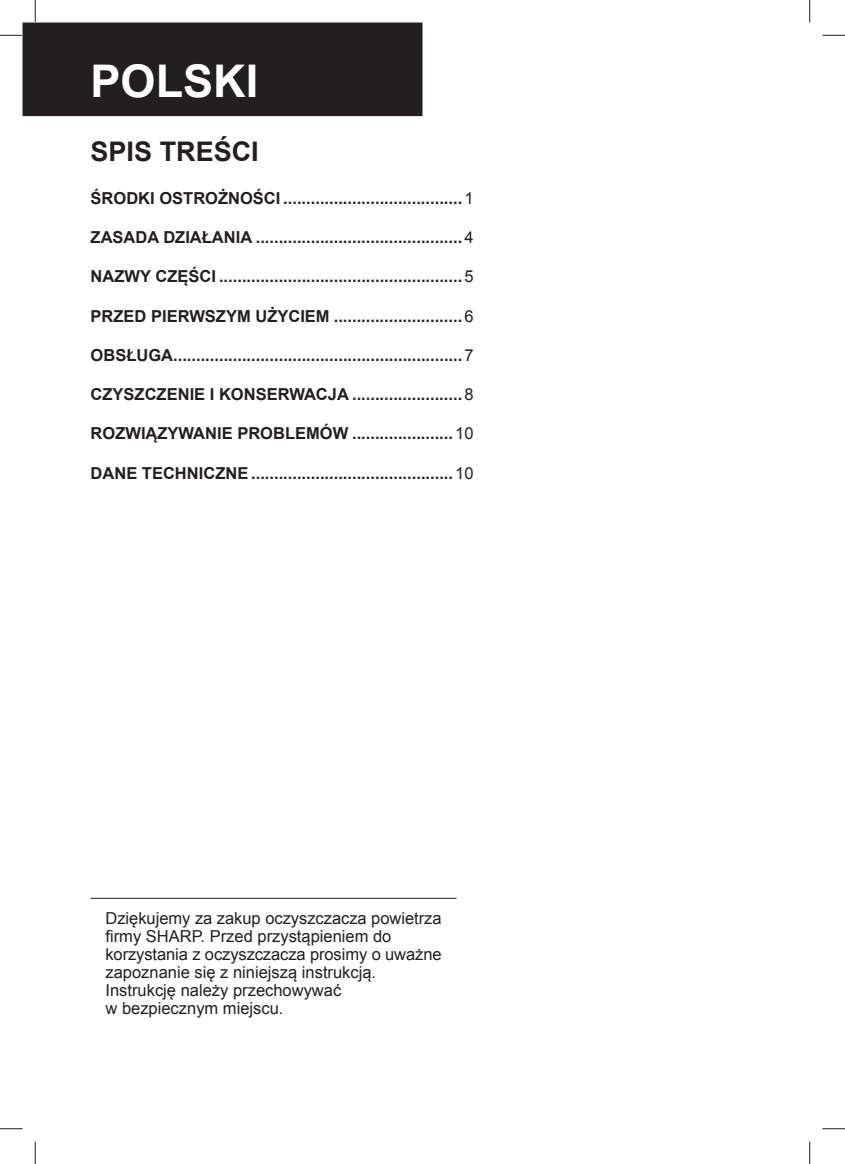
<style>
.page{position:relative;width:845px;height:1164px;background:#fff}
.page>*{position:absolute;margin:0;border:0;box-sizing:border-box;transform-origin:0 0}
.t1{font:700 45px "Arial";color:#fff}
.t2{font:700 27px "Arial";color:#231f20}
.t3{font:700 16.5px "Arial";color:#231f20}
.t4{font:16.5px/18px "Arial";color:#231f20}
.s1{font-weight:400}
</style>
<div class="page">
<hr style="left:91px;top:897px;width:365px;height:1px;background:#231f20">
<div style="left:23px;top:23px;width:398px;height:92px;background:#231f20"></div>
<div style="left:22px;top:22px;width:400px;height:94px;border:2px solid #231f20"></div>
<hr style="left:34px;top:0;width:2px;height:23px;background:#fff">
<svg style="left:0;top:35px;width:22px;height:1px"></svg>
<svg style="left:822px;top:35px;width:22px;height:1px"></svg>
<svg style="left:0;top:1128px;width:22px;height:1px"></svg>
<svg style="left:822px;top:1128px;width:22px;height:1px"></svg>
<svg style="left:35px;top:0;width:1px;height:23px"></svg>
<svg style="left:35px;top:1141px;width:1px;height:22px"></svg>
<svg style="left:809px;top:0;width:1px;height:23px"></svg>
<svg style="left:809px;top:1141px;width:1px;height:22px"></svg>
<h1 class="t1" style="left:91px;top:56px;width:169px">POLSKI</h1>
<h2 class="t2" style="left:91px;top:136px;width:170px">SPIS TREŚCI</h2>
<p class="t3" style="left:91px;top:189px;width:384px">ŚRODKI OSTROŻNOŚCI .......................................<span class="s1">1</span></p>
<p class="t3" style="left:91px;top:228px;width:384px">ZASADA DZIAŁANIA .............................................<span class="s1">4</span></p>
<p class="t3" style="left:91px;top:267px;width:384px">NAZWY CZĘŚCI .....................................................<span class="s1">5</span></p>
<p class="t3" style="left:91px;top:306px;width:384px">PRZED PIERWSZYM UŻYCIEM ............................<span class="s1">6</span></p>
<p class="t3" style="left:91px;top:346px;width:384px">OBSŁUGA ...............................................................<span class="s1">7</span></p>
<p class="t3" style="left:91px;top:385px;width:384px">CZYSZCZENIE I KONSERWACJA ........................<span class="s1">8</span></p>
<p class="t3" style="left:91px;top:424px;width:384px">ROZWIĄZYWANIE PROBLEMÓW ......................<span class="s1">10</span></p>
<p class="t3" style="left:91px;top:463px;width:384px">DANE TECHNICZNE ............................................<span class="s1">10</span></p>
<p class="t4" style="left:105px;top:909px;width:337px">Dziękujemy za zakup oczyszczacza powietrza firmy SHARP. Przed przystąpieniem do korzystania z oczyszczacza prosimy o uważne zapoznanie się z niniejszą instrukcją.<br>Instrukcję należy przechowywać<br>w bezpiecznym miejscu.</p>
</div>
